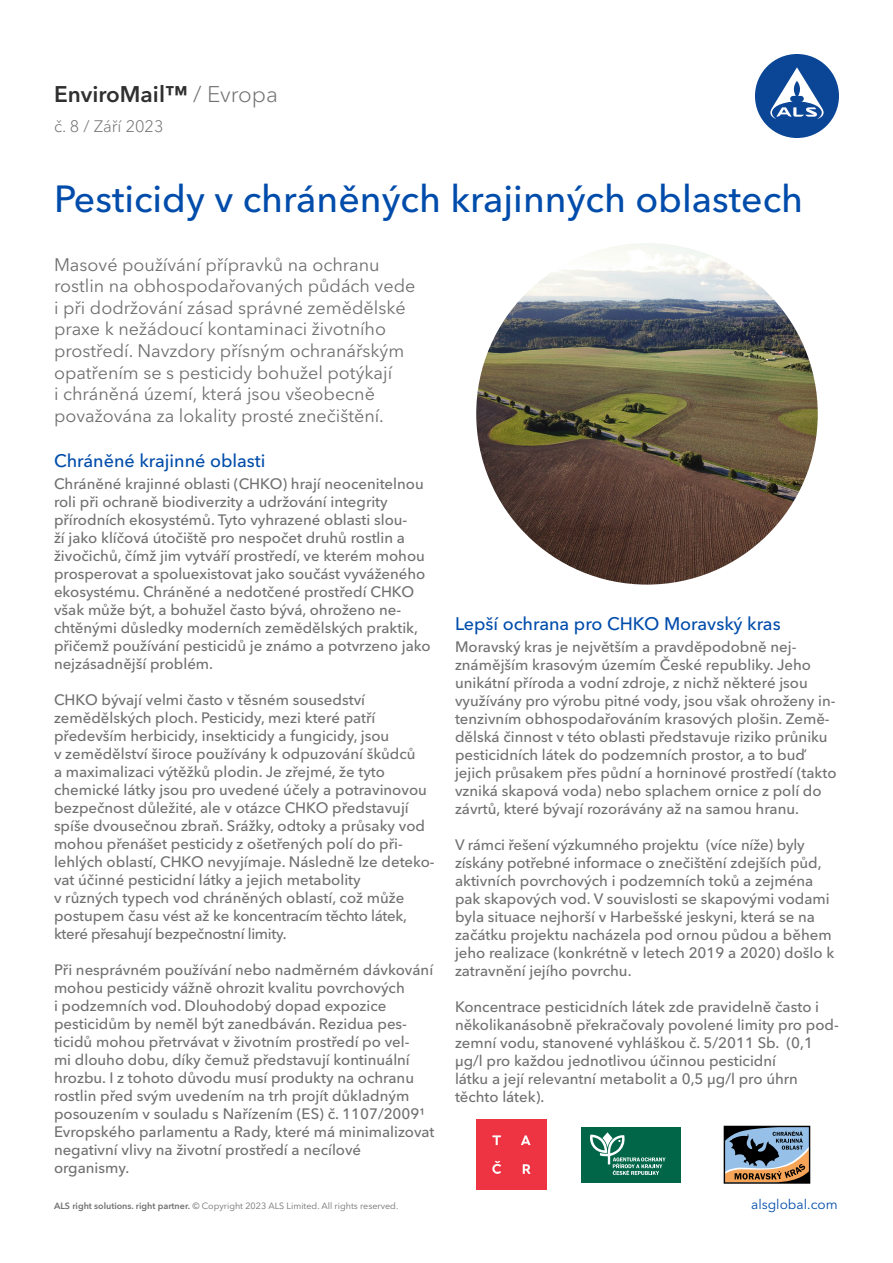
<style>
.page{position:relative;width:893px;height:1263px;background:#fff}
.page>*{position:absolute;margin:0;border:0;box-sizing:border-box;transform-origin:0 0}
.t1{font:500 37.5px "Avenir Next LT Pro";color:#004cab}
.t2{font:600 22.5px "Avenir Next LT Pro";color:#303030}
.t3{font:18px/21.6px "Avenir Next LT Pro";color:#707070}
.t4{font:500 18px "Avenir Next LT Pro";color:#004cab}
.t5{font:300 16.5px "Avenir Next LT Pro";color:#707070}
.t6{font:500 15px/18px "Avenir Next LT Pro";color:#707070}
.t7{font:13.5px "Avenir Next LT Pro";color:#004cab}
.t8{font:9px "Avenir Next LT Pro";color:#707070}
.s1{font-weight:300;color:#707070}
.s2{font-weight:600}
</style>
<div class="page">
<div style="left:755px;top:54px;width:84px;height:84px;background:#0b4696;border-radius:50%"></div>
<svg style="left:770px;top:67px;width:54px;height:52px"></svg>
<img style="left:476px;top:243px;width:342px;height:342px;border-radius:171px">
<svg style="left:724px;top:1126px;width:86px;height:58px;background:#757779"></svg>
<div style="left:582px;top:1127px;width:99px;height:55px;background:#006647"></div>
<svg style="left:590px;top:1132px;width:76px;height:43px"></svg>
<div style="left:477px;top:1120px;width:69px;height:69px;background:#ee3442"></div>
<h2 class="t2" style="left:54px;top:80px;width:225px">EnviroMail™ <span class="s1">/ Evropa</span></h2>
<p class="t5" style="left:54px;top:116px;width:111px">č. 8 / Září 2023</p>
<h1 class="t1" style="left:54px;top:176px;width:751px">Pesticidy v chráněných krajinných oblastech</h1>
<p class="t3" style="left:54px;top:253px;width:363px">Masové používání přípravků na ochranu rostlin na obhospodařovaných půdách vede i při dodržování zásad správné zemědělské praxe k nežádoucí kontaminaci životního prostředí. Navzdory přísným ochranářským opatřením se s pesticidy bohužel potýkají<br>i chráněná území, která jsou všeobecně považována za lokality prosté znečištění.</p>
<p class="t4" style="left:54px;top:450px;width:213px">Chráněné krajinné oblasti</p>
<p class="t6" style="left:54px;top:475px;width:378px">Chráněné krajinné oblasti (CHKO) hrají neocenitelnou roli při ochraně biodiverzity a udržování integrity přírodních ekosystémů. Tyto vyhrazené oblasti slou-<br>ží jako klíčová útočiště pro nespočet druhů rostlin a živočichů, čímž jim vytváří prostředí, ve kterém mohou prosperovat a spoluexistovat jako součást vyváženého ekosystému. Chráněné a nedotčené prostředí CHKO však může být, a bohužel často bývá, ohroženo ne&shy;chtěnými důsledky moderních zemědělských praktik, přičemž používání pesticidů je známo a potvrzeno jako nejzásadnější problém.</p>
<p class="t6" style="left:54px;top:691px;width:382px">CHKO bývají velmi často v těsném sousedství zemědělských ploch. Pesticidy, mezi které patří především herbicidy, insekticidy a fungicidy, jsou<br>v zemědělství široce používány k odpuzování škůdců<br>a maximalizaci výtěžků plodin. Je zřejmé, že tyto chemické látky jsou pro uvedené účely a potravinovou bezpečnost důležité, ale v otázce CHKO představují spíše dvousečnou zbraň. Srážky, odtoky a průsaky vod mohou přenášet pesticidy z ošetřených polí do při&shy;lehlých oblastí, CHKO nevyjímaje. Následně lze deteko&shy;vat účinné pesticidní látky a jejich metabolity<br>v různých typech vod chráněných oblastí, což může postupem času vést až ke koncentracím těchto látek, které přesahují bezpečnostní limity.</p>
<p class="t6" style="left:54px;top:961px;width:382px">Při nesprávném používání nebo nadměrném dávkování mohou pesticidy vážně ohrozit kvalitu povrchových<br>i podzemních vod. Dlouhodobý dopad expozice pesticidům by neměl být zanedbáván. Rezidua pes&shy;ticidů mohou přetrvávat v životním prostředí po vel-<br>mi dlouho dobu, díky čemuž představují kontinuální hrozbu. I z tohoto důvodu musí produkty na ochranu rostlin před svým uvedením na trh projít důkladným posouzením v souladu s Nařízením (ES) č. 1107/2009¹<br>Evropského parlamentu a Rady, které má minimalizovat negativní vlivy na životní prostředí a necílové organismy.</p>
<p class="t8" style="left:54px;top:1200px;width:346px"><span class="s2">ALS right solutions. right partner.</span> © Copyright 2023 ALS Limited. All rights reserved.</p>
<p class="t4" style="left:455px;top:612px;width:327px">Lepší ochrana pro CHKO Moravský kras</p>
<p class="t6" style="left:455px;top:637px;width:383px">Moravský kras je největším a pravděpodobně nej&shy;známějším krasovým územím České republiky. Jeho unikátní příroda a vodní zdroje, z nichž některé jsou využívány pro výrobu pitné vody, jsou však ohroženy in&shy;tenzivním obhospodařováním krasových plošin. Země&shy;dělská činnost v této oblasti představuje riziko průniku pesticidních látek do podzemních prostor, a to buď jejich průsakem přes půdní a horninové prostředí (takto vzniká skapová voda) nebo splachem ornice z polí do závrtů, které bývají rozorávány až na samou hranu.</p>
<p class="t6" style="left:455px;top:835px;width:381px">V rámci řešení výzkumného projektu (více níže) byly získány potřebné informace o znečištění zdejších půd, aktivních povrchových i podzemních toků a zejména pak skapových vod. V souvislosti se skapovými vodami byla situace nejhorší v Harbešské jeskyni, která se na začátku projektu nacházela pod ornou půdou a během jeho realizace (konkrétně v letech 2019 a 2020) došlo k zatravnění jejího povrchu.</p>
<p class="t6" style="left:455px;top:997px;width:385px">Koncentrace pesticidních látek zde pravidelně často i několikanásobně překračovaly povolené limity pro pod&shy;zemní vodu, stanovené vyhláškou č. 5/2011 Sb. (0,1 µg/l pro každou jednotlivou účinnou pesticidní<br>látku a její relevantní metabolit a 0,5 µg/l pro úhrn těchto látek).</p>
<p class="t7" style="left:751px;top:1196px;width:88px">alsglobal.com</p>
</div>
